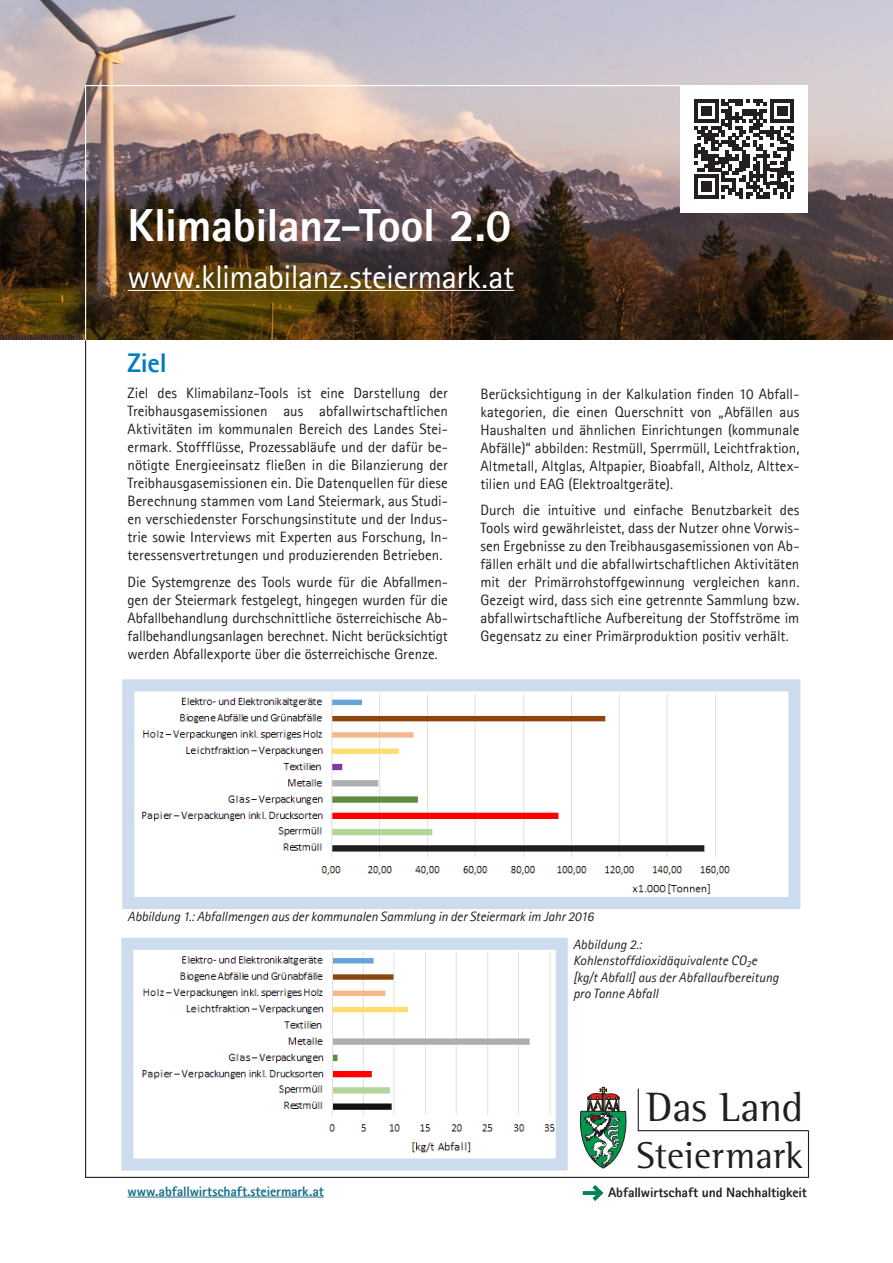
<style>
.page{position:relative;width:893px;height:1263px;background:#fff}
.page>*{position:absolute;margin:0;border:0;box-sizing:border-box;transform-origin:0 0}
.t1{font:800 46.5px "Agfa Rotis Sans Serif";letter-spacing:-.015em;color:#fff}
.t2{font:42px "Rotis Semi Serif";letter-spacing:-.005em;color:#231f20}
.t3{font:38.25px "Rotis Semi Serif";letter-spacing:.005em;color:#231f20}
.t4{font:33px "Agfa Rotis Sans Serif";letter-spacing:-.015em;color:#fff}
.t5{font:800 27px "Agfa Rotis Sans Serif";color:#007cc2}
.t6{font:15px/18px "Agfa Rotis Sans Serif";color:#231f20;text-align:justify}
.t7{font:800 13.65px "Agfa Rotis Sans Serif";letter-spacing:-.01em;color:#196e8a}
.t8{font:800 13.65px "Agfa Rotis Sans Serif";letter-spacing:-.01em;color:#231f20}
.t9{font:italic 13.5px/16.2px "Agfa Rotis Sans Serif";letter-spacing:-.005em;color:#231f20}
</style>
<div class="page">
<hr style="left:85px;top:340px;width:1px;height:838px;background:#231f20">
<hr style="left:85px;top:1177px;width:723px;height:1px;background:#231f20">
<hr style="left:808px;top:1130px;width:1px;height:48px;background:#231f20">
<hr style="left:638px;top:1130px;width:170px;height:1px;background:#231f20">
<hr style="left:638px;top:1089px;width:1px;height:42px;background:#231f20">
<svg style="left:580px;top:1087px;width:47px;height:82px"></svg>
<svg style="left:583px;top:1191px;width:5px;height:4px"></svg>
<svg style="left:588px;top:1185px;width:16px;height:16px"></svg>
<hr style="left:128px;top:1197px;width:196px;height:1px;background:#196e8a">
<img style="left:0;top:0;width:893px;height:339px">
<hr style="left:85px;top:85px;width:723px;height:1px;background:#fff">
<hr style="left:85px;top:85px;width:1px;height:255px;background:#fff">
<hr style="left:128px;top:290px;width:386px;height:1px;background:#fff">
<img style="left:141px;top:693px;width:589px;height:202px">
<img style="left:142px;top:952px;width:413px;height:201px">
<div style="left:122px;top:679px;width:678px;height:230px;border:12px solid #cddbef"></div>
<div style="left:121px;top:938px;width:447px;height:232px;border:12px solid #cddbef"></div>
<div style="left:680px;top:85px;width:128px;height:128px;background:#fff"></div>
<svg style="left:694px;top:99px;width:100px;height:100px"></svg>
<h1 class="t1" style="left:128px;top:196px;width:385px">Klimabilanz-Tool 2.0</h1>
<h3 class="t4" style="left:128px;top:258px;width:388px">www.klimabilanz.steiermark.at</h3>
<h3 class="t5" style="left:128px;top:345px;width:41px">Ziel</h3>
<p class="t6" style="left:128px;top:384px;width:322px">Ziel des Klimabilanz-Tools ist eine Darstellung der Treibhausgasemissionen aus abfallwirtschaftlichen Aktivitäten im kommunalen Bereich des Landes Stei&shy;ermark. Stoffflüsse, Prozessabläufe und der dafür be&shy;nötigte Energieeinsatz fließen in die Bilanzierung der Treibhausgasemissionen ein. Die Datenquellen für diese Berechnung stammen vom Land Steiermark, aus Studi&shy;en verschiedenster Forschungsinstitute und der Indus&shy;trie sowie Interviews mit Experten aus Forschung, In&shy;teressensvertretungen und produzierenden Betrieben.</p>
<p class="t6" style="left:128px;top:572px;width:322px">Die Systemgrenze des Tools wurde für die Abfallmen&shy;gen der Steiermark festgelegt, hingegen wurden für die Abfallbehandlung durchschnittliche österreichische Ab&shy;fallbehandlungsanlagen berechnet. Nicht berücksichtigt werden Abfallexporte über die österreichische Grenze.</p>
<p class="t6" style="left:480px;top:384px;width:320px">Berücksichtigung in der Kalkulation finden 10 Abfall&shy;kategorien, die einen Querschnitt von „Abfällen aus Haushalten und ähnlichen Einrichtungen (kommunale Abfälle)“ abbilden: Restmüll, Sperrmüll, Leichtfraktion, Altmetall, Altglas, Altpapier, Bioabfall, Altholz, Alttex&shy;tilien und EAG (Elektroaltgeräte).</p>
<p class="t6" style="left:480px;top:501px;width:320px">Durch die intuitive und einfache Benutzbarkeit des Tools wird gewährleistet, dass der Nutzer ohne Vorwis&shy;sen Ergebnisse zu den Treibhausgasemissionen von Ab&shy;fällen erhält und die abfallwirtschaftlichen Aktivitäten mit der Primärrohstoffgewinnung vergleichen kann.<br>Gezeigt wird, dass sich eine getrennte Sammlung bzw. abfallwirtschaftliche Aufbereitung der Stoffströme im Gegensatz zu einer Primärproduktion positiv verhält.</p>
<p class="t9" style="left:573px;top:903px;width:70px;line-height:27.6px;text-indent:-445px">Abbildung 1.: Abfallmengen aus der kommunalen Sammlung in der Steiermark im Jahr 2016<br>Abbildung 2.:</p>
<p class="t9" style="left:573px;top:953px;width:207px">Kohlenstoffdioxidäquivalente CO<sub>2</sub>e [kg/t Abfall] aus der Abfallaufbereitung pro Tonne Abfall</p>
<h2 class="t2" style="left:646px;top:1083px;width:159px">Das Land</h2>
<h3 class="t3" style="left:636px;top:1132px;width:168px">Steiermark</h3>
<p class="t7" style="left:128px;top:1183px;width:198px">www.abfallwirtschaft.steiermark.at</p>
<p class="t8" style="left:608px;top:1184px;width:200px">Abfallwirtschaft und Nachhaltigkeit</p>
</div>
